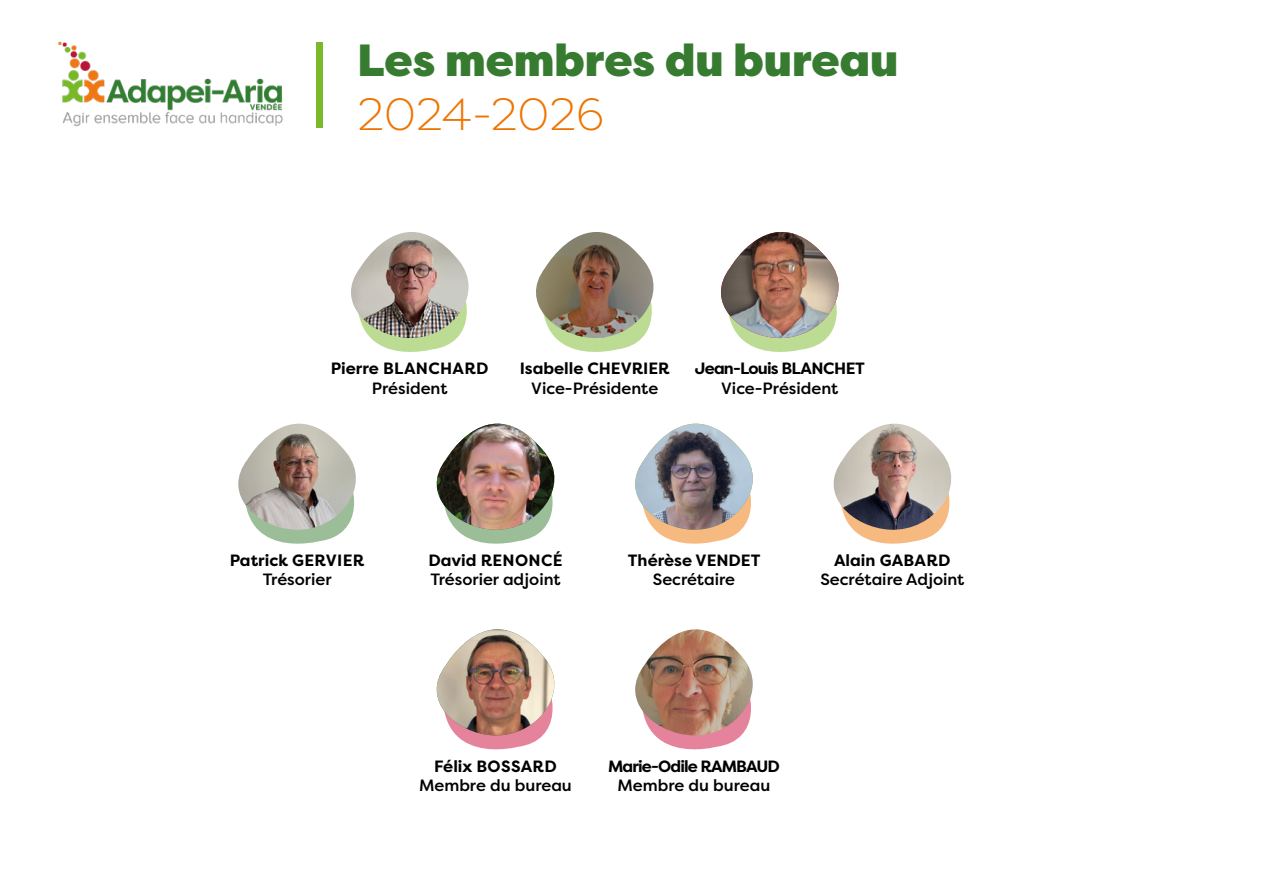
<style>
.page{position:relative;width:1263px;height:893px;background:#fff}
.page>*{position:absolute;margin:0;border:0;box-sizing:border-box;transform-origin:0 0}
.t1{font:900 45px "Filson Pro";color:#377b31}
.t2{font:300 45px "Filson Pro";color:#ee7402}
.t3{font:500 16.35px "Filson Pro";color:#000}
.t4{font:700 16.35px "Filson Pro";color:#000}
.t5{font:700 16.35px "Filson Pro";letter-spacing:.02em;color:#000}
.t6{font:700 16.35px "Filson Pro";letter-spacing:-.04em;color:#000}
.t7{font:700 16.35px "Filson Pro";letter-spacing:-.05em;color:#000}
</style>
<div class="page">
<img style="left:58px;top:41px;width:225px;height:86px">
<div style="left:316px;top:43px;width:7px;height:85px;background:#7ab929"></div>
<svg style="left:373px;top:340px;width:82px;height:12px"></svg>
<img style="left:351px;top:232px;width:118px;height:108px">
<svg style="left:743px;top:281px;width:96px;height:71px"></svg>
<img style="left:721px;top:232px;width:117px;height:108px">
<svg style="left:558px;top:340px;width:82px;height:12px"></svg>
<img style="left:536px;top:232px;width:118px;height:108px">
<svg style="left:259px;top:531px;width:84px;height:13px"></svg>
<img style="left:238px;top:424px;width:118px;height:107px">
<svg style="left:436px;top:423px;width:119px;height:121px"></svg>
<img style="left:437px;top:424px;width:117px;height:108px">
<svg style="left:436px;top:680px;width:119px;height:70px"></svg>
<img style="left:437px;top:629px;width:117px;height:108px">
<svg style="left:855px;top:531px;width:83px;height:13px"></svg>
<img style="left:833px;top:424px;width:119px;height:107px">
<svg style="left:657px;top:737px;width:83px;height:13px"></svg>
<img style="left:635px;top:629px;width:118px;height:108px">
<svg style="left:656px;top:423px;width:84px;height:121px"></svg>
<img style="left:635px;top:424px;width:118px;height:107px">
<h1 class="t1" style="left:358px;top:32px;width:542px">Les membres du bureau</h1>
<h1 class="t2" style="left:358px;top:86px;width:248px">2024-2026</h1>
<p class="t5" style="left:331px;top:358px;width:159px">Pierre BLANCHARD</p>
<p class="t3" style="left:372px;top:377px;width:77px">Président</p>
<p class="t4" style="left:520px;top:358px;width:151px">Isabelle CHEVRIER</p>
<p class="t3" style="left:531px;top:377px;width:129px">Vice-Présidente</p>
<p class="t6" style="left:695px;top:358px;width:171px">Jean-Louis BLANCHET</p>
<p class="t3" style="left:721px;top:377px;width:119px">Vice-Président</p>
<p class="t4" style="left:230px;top:550px;width:136px">Patrick GERVIER</p>
<p class="t3" style="left:263px;top:568px;width:70px">Trésorier</p>
<p class="t5" style="left:428px;top:550px;width:136px">David RENONCÉ</p>
<p class="t3" style="left:430px;top:568px;width:132px">Trésorier adjoint</p>
<p class="t4" style="left:628px;top:550px;width:134px">Thérèse VENDET</p>
<p class="t3" style="left:653px;top:568px;width:84px">Secrétaire</p>
<p class="t4" style="left:834px;top:550px;width:118px">Alain GABARD</p>
<p class="t3" style="left:820px;top:568px;width:146px">Secrétaire Adjoint</p>
<p class="t4" style="left:434px;top:755px;width:124px">Félix BOSSARD</p>
<p class="t3" style="left:419px;top:774px;width:154px">Membre du bureau</p>
<p class="t7" style="left:608px;top:755px;width:173px">Marie-Odile RAMBAUD</p>
<p class="t3" style="left:618px;top:774px;width:154px">Membre du bureau</p>
</div>
